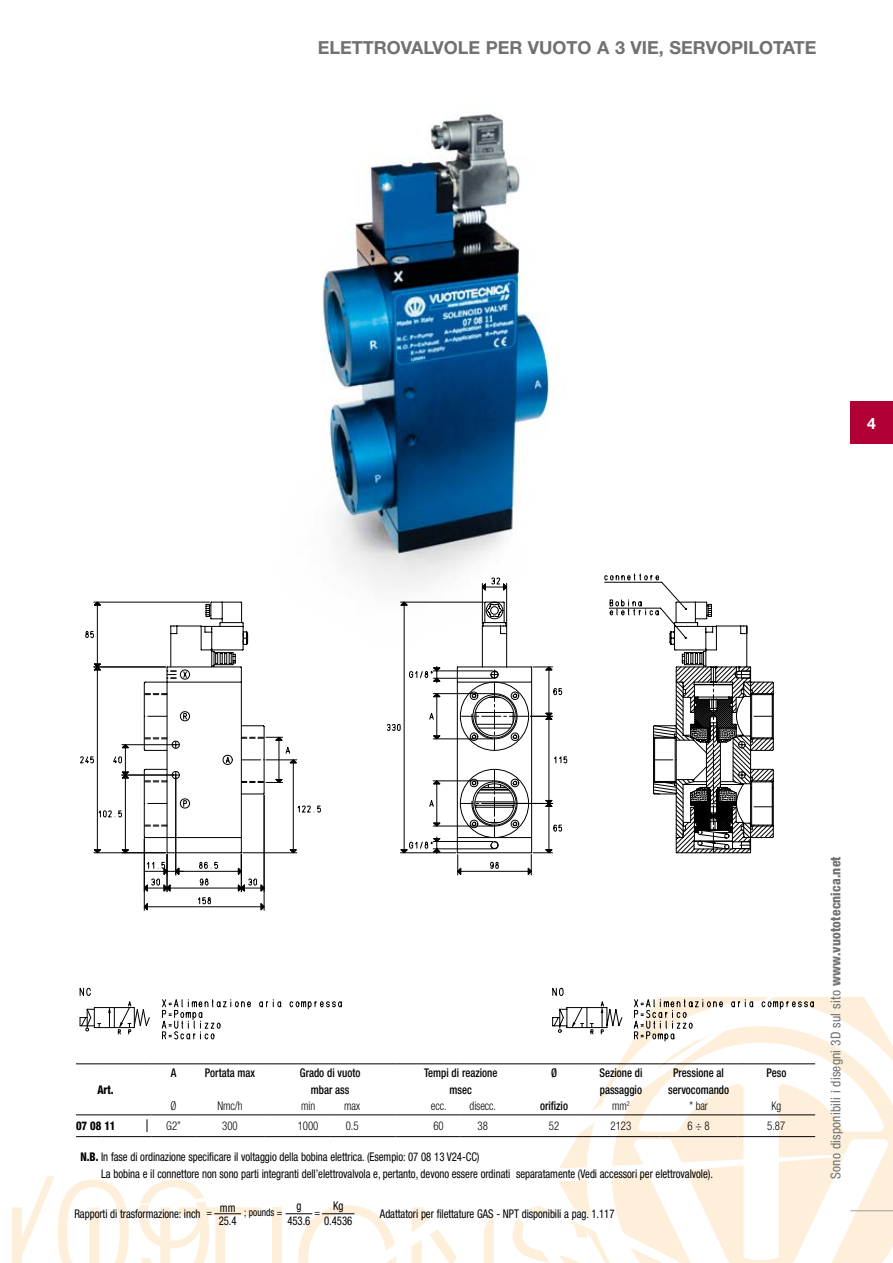
<style>
.page{position:relative;width:893px;height:1263px;background:#fff}
.page>*{position:absolute;margin:0;border:0;box-sizing:border-box;transform-origin:0 0}
.t1{font:700 18px "Helvetica Neue LT Std";color:#707172}
.t2{font:700 15.75px "Helvetica Neue LT Std";color:#fff}
.t3{font:condensed 13.5px "Helvetica Neue LT Std";letter-spacing:.01em;color:#707172}
.t4{font:condensed 12px/17px "Helvetica Neue LT Std";letter-spacing:-.005em;color:#000;scale:.9 1}
.t5{font:500 condensed 12px/17.2px "Helvetica Neue LT Std";color:#000;text-align:center;scale:.9 1}
.t6{font:300 condensed 12px "Helvetica Neue LT Std";letter-spacing:-.005em;color:#000;scale:.9 1}
.t7{font:800 condensed 12px "Helvetica Neue LT Std";letter-spacing:-.005em;color:#000;scale:.9 1}
.t8{font:condensed 10.5px "Helvetica Neue LT Std";color:#000;scale:.9 1}
.s1{font-weight:800}
</style>
<div class="page">
<svg style="left:76px;top:997px;width:817px;height:266px"></svg>
<div style="left:850px;top:401px;width:43px;height:42px;background:#b00036"></div>
<hr style="left:850px;top:1210px;width:43px;height:1px;background:#9c9e9f">
<svg style="left:76px;top:1063px;width:25px;height:1px"></svg>
<hr style="left:101px;top:1063px;width:46px;height:1px;background:#000">
<hr style="left:152px;top:1063px;width:43px;height:1px;background:#000">
<hr style="left:195px;top:1063px;width:70px;height:1px;background:#000">
<hr style="left:265px;top:1063px;width:65px;height:1px;background:#000">
<hr style="left:330px;top:1063px;width:65px;height:1px;background:#000">
<hr style="left:395px;top:1063px;width:66px;height:1px;background:#000">
<hr style="left:461px;top:1063px;width:65px;height:1px;background:#000">
<hr style="left:526px;top:1063px;width:56px;height:1px;background:#000">
<hr style="left:582px;top:1063px;width:78px;height:1px;background:#000">
<hr style="left:660px;top:1063px;width:77px;height:1px;background:#000">
<hr style="left:737px;top:1063px;width:78px;height:1px;background:#000">
<svg style="left:76px;top:1136px;width:25px;height:1px"></svg>
<hr style="left:101px;top:1136px;width:46px;height:1px;background:#000">
<hr style="left:152px;top:1136px;width:43px;height:1px;background:#000">
<hr style="left:195px;top:1136px;width:70px;height:1px;background:#000">
<hr style="left:265px;top:1136px;width:65px;height:1px;background:#000">
<hr style="left:330px;top:1136px;width:65px;height:1px;background:#000">
<hr style="left:395px;top:1136px;width:66px;height:1px;background:#000">
<hr style="left:461px;top:1136px;width:65px;height:1px;background:#000">
<hr style="left:526px;top:1136px;width:56px;height:1px;background:#000">
<hr style="left:582px;top:1136px;width:78px;height:1px;background:#000">
<hr style="left:660px;top:1136px;width:77px;height:1px;background:#000">
<hr style="left:737px;top:1136px;width:78px;height:1px;background:#000">
<svg style="left:76px;top:1114px;width:25px;height:1px"></svg>
<hr style="left:101px;top:1114px;width:46px;height:1px;background:#000">
<hr style="left:152px;top:1114px;width:43px;height:1px;background:#000">
<hr style="left:195px;top:1114px;width:70px;height:1px;background:#000">
<hr style="left:265px;top:1114px;width:65px;height:1px;background:#000">
<hr style="left:330px;top:1114px;width:65px;height:1px;background:#000">
<hr style="left:395px;top:1114px;width:66px;height:1px;background:#000">
<hr style="left:461px;top:1114px;width:65px;height:1px;background:#000">
<hr style="left:526px;top:1114px;width:56px;height:1px;background:#000">
<hr style="left:582px;top:1114px;width:78px;height:1px;background:#000">
<hr style="left:660px;top:1114px;width:77px;height:1px;background:#000">
<hr style="left:737px;top:1114px;width:78px;height:1px;background:#000">
<svg style="left:147px;top:1114px;width:5px;height:23px"></svg>
<svg style="left:11px;top:1176px;width:251px;height:87px"></svg>
<svg style="left:286px;top:1205px;width:110px;height:58px"></svg>
<hr style="left:322px;top:1213px;width:32px;height:1px;background:#000">
<svg style="left:80px;top:601px;width:241px;height:310px"></svg>
<svg style="left:386px;top:646px;width:182px;height:230px"></svg>
<svg style="left:626px;top:573px;width:148px;height:281px"></svg>
<svg style="left:80px;top:1007px;width:21px;height:24px"></svg>
<hr style="left:94px;top:1007px;width:40px;height:1px;background:#000">
<svg style="left:108px;top:1000px;width:42px;height:35px"></svg>
<hr style="left:94px;top:1027px;width:40px;height:1px;background:#000">
<svg style="left:79px;top:987px;width:12px;height:12px"></svg>
<svg style="left:289px;top:1000px;width:53px;height:22px"></svg>
<svg style="left:259px;top:1000px;width:23px;height:7px"></svg>
<svg style="left:161px;top:997px;width:90px;height:44px"></svg>
<svg style="left:552px;top:987px;width:71px;height:48px"></svg>
<svg style="left:633px;top:997px;width:181px;height:46px"></svg>
<img style="left:238px;top:114px;width:388px;height:532px">
<h1 class="t1" style="left:318px;top:36px;width:498px">ELETTROVALVOLE PER VUOTO A 3 VIE, SERVOPILOTATE</h1>
<h2 class="t2" style="left:867px;top:414px;width:10px">4</h2>
<p class="t7" style="left:97px;top:1082px;width:20px">Art.</p>
<p class="t5" style="left:171px;top:1064px;width:8px">A</p>
<p class="t5" style="left:205px;top:1064px;width:57px">Portata max</p>
<p class="t5" style="left:300px;top:1064px;width:69px">Grado di vuoto mbar ass</p>
<p class="t5" style="left:424px;top:1064px;width:83px">Tempi di reazione msec</p>
<p class="t5" style="left:551px;top:1064px;width:8px">Ø</p>
<p class="t5" style="left:599px;top:1064px;width:49px;text-align:left">Sezione di passaggio</p>
<p class="t5" style="left:668px;top:1064px;width:69px">Pressione al servocomando</p>
<p class="t5" style="left:766px;top:1064px;width:24px">Peso</p>
<p class="t6" style="left:170px;top:1099px;width:8px">Ø</p>
<p class="t6" style="left:217px;top:1099px;width:29px">Nmc/h</p>
<p class="t6" style="left:301px;top:1099px;width:17px">min</p>
<p class="t6" style="left:344px;top:1099px;width:19px">max</p>
<p class="t6" style="left:431px;top:1099px;width:19px">ecc.</p>
<p class="t6" style="left:470px;top:1099px;width:31px">disecc.</p>
<p class="t5" style="left:540px;top:1097px;width:33px">orifizio</p>
<p class="t6" style="left:612px;top:1099px;width:21px">mm<sup>2</sup></p>
<p class="t6" style="left:689px;top:1099px;width:22px">* bar</p>
<p class="t6" style="left:771px;top:1099px;width:13px">Kg</p>
<p class="t7" style="left:76px;top:1118px;width:45px">07 08 11</p>
<p class="t6" style="left:166px;top:1119px;width:18px">G2”</p>
<p class="t6" style="left:222px;top:1119px;width:19px">300</p>
<p class="t6" style="left:298px;top:1119px;width:24px">1000</p>
<p class="t6" style="left:346px;top:1119px;width:16px">0.5</p>
<p class="t6" style="left:433px;top:1119px;width:13px">60</p>
<p class="t6" style="left:478px;top:1119px;width:13px">38</p>
<p class="t6" style="left:549px;top:1119px;width:13px">52</p>
<p class="t6" style="left:611px;top:1119px;width:24px">2123</p>
<p class="t6" style="left:687px;top:1119px;width:26px">6 ÷ 8</p>
<p class="t6" style="left:767px;top:1119px;width:21px">5.87</p>
<p class="t4" style="left:101px;top:1148px;width:681px;text-indent:-21px"><span class="s1">N.B.</span> In fase di ordinazione specificare il voltaggio della bobina elettrica. (Esempio: 07 08 13 V24-CC)<br>La bobina e il connettore non sono parti integranti dell’elettrovalvola e, pertanto, devono essere ordinati separatamente (Vedi accessori per elettrovalvole).</p>
<p class="t4" style="left:74px;top:1205px;width:233px">Rapporti di trasformazione: inch <sup>=</sup> mm <sup>;</sup> <sup>pounds</sup> <sup>=</sup></p>
<p class="t4" style="left:296px;top:1197px;width:7px">g</p>
<p class="t4" style="left:333px;top:1197px;width:13px">Kg</p>
<p class="t4" style="left:380px;top:1205px;width:262px">Adattatori per filettature GAS - NPT disponibili a pag. 1.117</p>
<p class="t8" style="left:314px;top:1206px;width:8px">=</p>
<p class="t4" style="left:219px;top:1212px;width:21px">25.4</p>
<p class="t4" style="left:287px;top:1212px;width:74px">453.6 0.4536</p>
<p class="t3" style="left:828px;top:1179px;width:324px;rotate:-90deg">Sono disponibili i disegni 3D sul sito <span class="s1">www.vuototecnica.net</span></p>
</div>
